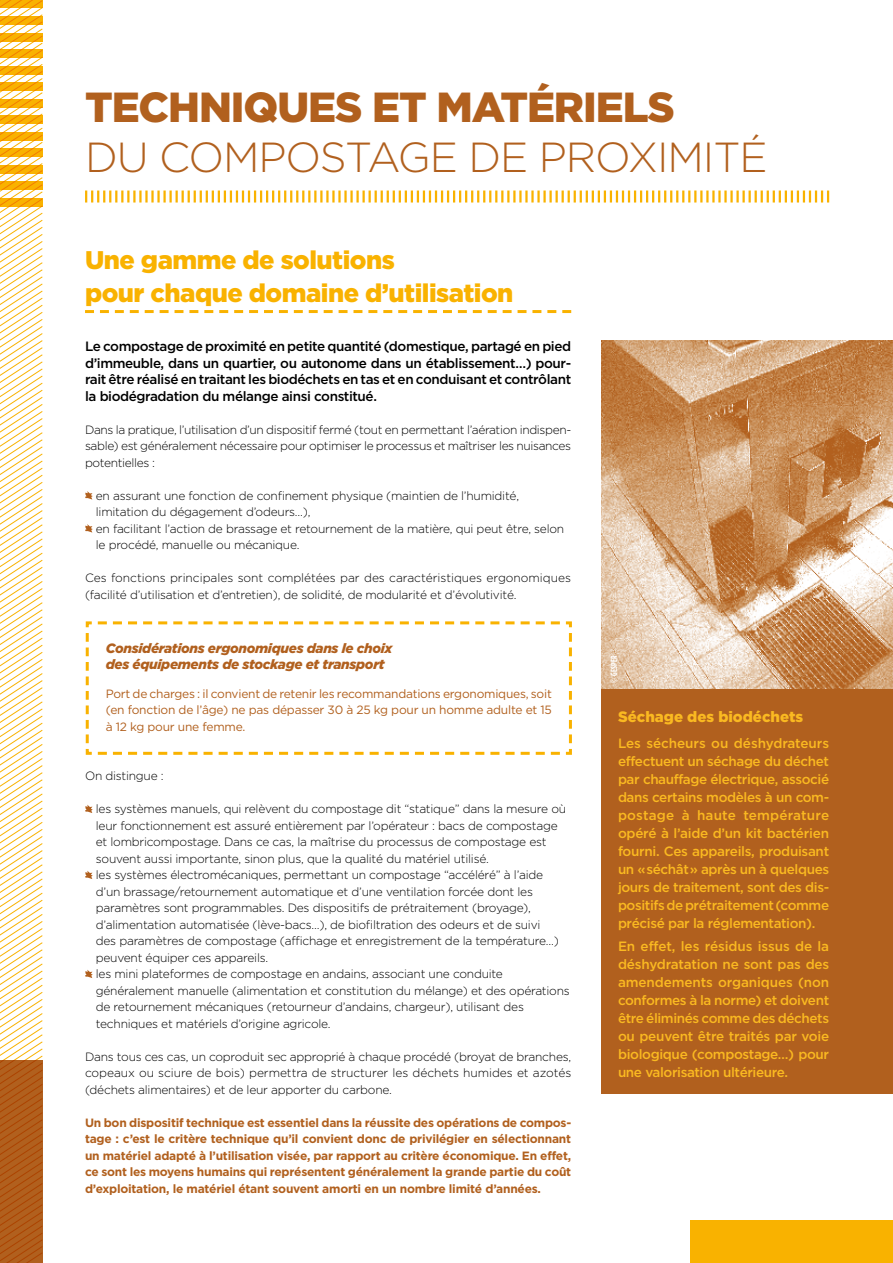
<style>
.page{position:relative;width:893px;height:1263px;background:#fff}
.page>*{position:absolute;margin:0;border:0;box-sizing:border-box;transform-origin:0 0}
.t1{font:300 42px "Gotham HTF";letter-spacing:-.025em;color:#b1601e}
.t2{font:900 42px "Gotham HTF";letter-spacing:-.025em;color:#b1601e}
.t3{font:900 25.5px/33px "Gotham HTF";letter-spacing:-.02em;color:#f9b200}
.t4{font:900 15px "Gotham HTF";color:#fab921}
.t5{font:500 13.5px/18px "Gotham HTF";letter-spacing:-.03em;color:#fab921;text-align:justify}
.t6{font:500 13.5px/16.5px "Gotham HTF";letter-spacing:-.03em;color:#000;text-align:justify}
.t7{font:italic 900 13.5px/16.5px "Gotham HTF";letter-spacing:-.02em;color:#b1601e}
.t8{font:300 12px/16.5px "Gotham HTF";letter-spacing:-.02em;color:#000}
.t9{font:700 12px/16.5px "Gotham HTF";letter-spacing:-.02em;color:#b1601e;text-align:justify}
.t10{font:12px/16.5px "Gotham HTF";letter-spacing:-.02em;color:#b1601e;text-align:justify}
.t11{font:700 condensed 9px "Gotham HTF";letter-spacing:.03em;color:#fff}
</style>
<div class="page">
<svg style="left:85px;top:191px;width:744px;height:12px"></svg>
<svg style="left:85px;top:310px;width:486px;height:3px"></svg>
<svg style="left:85px;top:491px;width:8px;height:9px"></svg>
<svg style="left:85px;top:524px;width:8px;height:9px"></svg>
<svg style="left:85px;top:805px;width:8px;height:8px"></svg>
<svg style="left:85px;top:871px;width:8px;height:8px"></svg>
<svg style="left:85px;top:970px;width:8px;height:8px"></svg>
<div style="left:601px;top:688px;width:292px;height:406px;background:#b1601e"></div>
<svg style="left:0;top:8px;width:43px;height:1052px"></svg>
<svg style="left:85px;top:621px;width:487px;height:134px"></svg>
<svg style="left:0;top:1060px;width:43px;height:203px;background:#af5a18"></svg>
<div style="left:690px;top:1220px;width:203px;height:43px;background:#f9b200"></div>
<img style="left:601px;top:341px;width:292px;height:347px">
<svg style="left:0;top:0;width:43px;height:8px"></svg>
<svg style="left:0;top:83px;width:43px;height:8px"></svg>
<svg style="left:0;top:165px;width:43px;height:8px"></svg>
<svg style="left:0;top:17px;width:43px;height:8px"></svg>
<svg style="left:0;top:99px;width:43px;height:8px"></svg>
<svg style="left:0;top:182px;width:43px;height:8px"></svg>
<svg style="left:0;top:33px;width:43px;height:8px"></svg>
<svg style="left:0;top:116px;width:43px;height:8px"></svg>
<svg style="left:0;top:198px;width:43px;height:8px"></svg>
<svg style="left:0;top:50px;width:43px;height:8px"></svg>
<svg style="left:0;top:132px;width:43px;height:8px"></svg>
<svg style="left:0;top:66px;width:43px;height:8px"></svg>
<svg style="left:0;top:149px;width:43px;height:8px"></svg>
<h1 class="t2" style="left:85px;top:83px;width:591px">TECHNIQUES ET MATÉRIELS</h1>
<h1 class="t1" style="left:85px;top:134px;width:684px">DU COMPOSTAGE DE PROXIMITÉ</h1>
<h2 class="t3" style="left:85px;top:242px;width:430px">Une gamme de solutions<br>pour chaque domaine d’utilisation</h2>
<p class="t6" style="left:85px;top:338px;width:488px">Le compostage de proximité en petite quantité (domestique, partagé en pied d’immeuble, dans un quartier, ou autonome dans un établissement…) pour&shy;rait être réalisé en traitant les biodéchets en tas et en conduisant et contrôlant la biodégradation du mélange ainsi constitué.</p>
<p class="t8" style="left:85px;top:421px;width:488px;text-align:justify">Dans la pratique, l’utilisation d’un dispositif fermé (tout en permettant l’aération indispen&shy;sable) est généralement nécessaire pour optimiser le processus et maîtriser les nuisances potentielles :</p>
<p class="t8" style="left:96px;top:487px;width:470px">en assurant une fonction de confinement physique (maintien de l’humidité, limitation du dégagement d’odeurs…),<br>en facilitant l’action de brassage et retournement de la matière, qui peut être, selon le procédé, manuelle ou mécanique.</p>
<p class="t8" style="left:85px;top:569px;width:487px">Ces fonctions principales sont complétées par des caractéristiques ergonomiques (facilité d’utilisation et d’entretien), de solidité, de modularité et d’évolutivité.</p>
<p class="t7" style="left:106px;top:639px;width:288px">Considérations ergonomiques dans le choix des équipements de stockage et transport</p>
<p class="t10" style="left:106px;top:685px;width:448px">Port de charges : il convient de retenir les recommandations ergonomiques, soit (en fonction de l’âge) ne pas dépasser 30 à 25 kg pour un homme adulte et 15 à 12 kg pour une femme.</p>
<p class="t8" style="left:85px;top:767px;width:80px">On distingue :</p>
<p class="t8" style="left:96px;top:800px;width:475px">les systèmes manuels, qui relèvent du compostage dit “statique” dans la mesure où leur fonctionnement est assuré entièrement par l’opérateur : bacs de compostage et lombricompostage. Dans ce cas, la maîtrise du processus de compostage est souvent aussi importante, sinon plus, que la qualité du matériel utilisé.<br>les systèmes électromécaniques, permettant un compostage “accéléré” à l’aide d’un brassage/retournement automatique et d’une ventilation forcée dont les paramètres sont programmables. Des dispositifs de prétraitement (broyage), d’alimentation automatisée (lève-bacs…), de biofiltration des odeurs et de suivi<br>des paramètres de compostage (affichage et enregistrement de la température…) peuvent équiper ces appareils.<br>les mini plateformes de compostage en andains, associant une conduite généralement manuelle (alimentation et constitution du mélange) et des opérations de retournement mécaniques (retourneur d’andains, chargeur), utilisant des techniques et matériels d’origine agricole.</p>
<p class="t8" style="left:85px;top:1048px;width:488px;text-align:justify">Dans tous ces cas, un coproduit sec approprié à chaque procédé (broyat de branches, copeaux ou sciure de bois) permettra de structurer les déchets humides et azotés (déchets alimentaires) et de leur apporter du carbone.</p>
<p class="t9" style="left:85px;top:1114px;width:488px">Un bon dispositif technique est essentiel dans la réussite des opérations de compos&shy;tage : c’est le critère technique qu’il convient donc de privilégier en sélectionnant un matériel adapté à l’utilisation visée, par rapport au critère économique. En effet, ce sont les moyens humains qui représentent généralement la grande partie du coût d’exploitation, le matériel étant souvent amorti en un nombre limité d’années.</p>
<p class="t11" style="left:609px;top:683px;width:29px;rotate:-90deg">© GESPER</p>
<p class="t4" style="left:618px;top:708px;width:187px">Séchage des biodéchets</p>
<p class="t5" style="left:618px;top:734px;width:213px">Les sécheurs ou déshydrateurs effectuent un séchage du déchet par chauffage électrique, associé dans certains modèles à un com&shy;postage à haute température opéré à l’aide d’un kit bactérien fourni. Ces appareils, produisant un «séchât» après un à quelques jours de traitement, sont des dis&shy;positifs de prétraitement (comme précisé par la réglementation).</p>
<p class="t5" style="left:618px;top:936px;width:213px">En effet, les résidus issus de la déshydratation ne sont pas des amendements organiques (non conformes à la norme) et doivent être éliminés comme des déchets ou peuvent être traités par voie biologique (compostage…) pour une valorisation ultérieure.</p>
</div>
